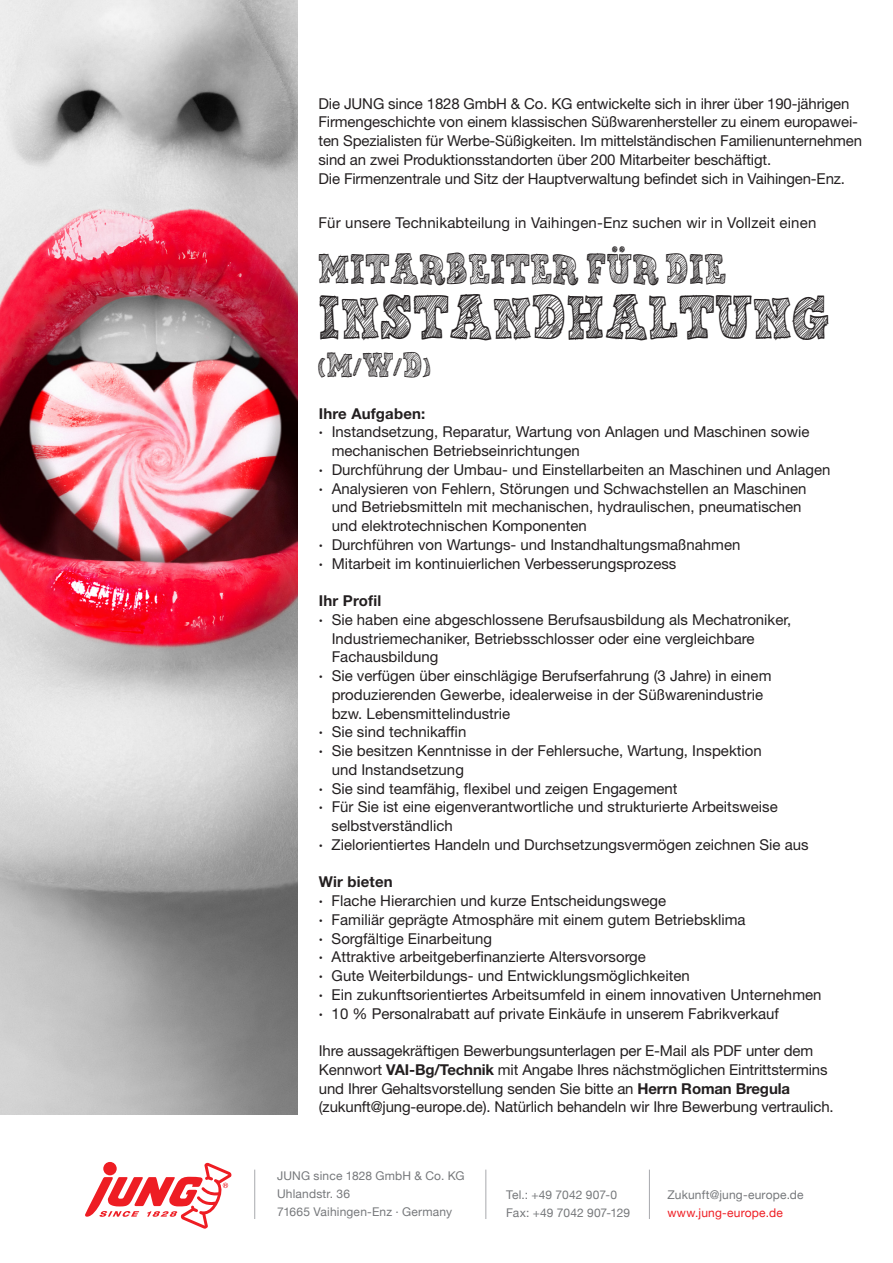
<style>
.page{position:relative;width:893px;height:1263px;background:#fff}
.page>*{position:absolute;margin:0;border:0;box-sizing:border-box;transform-origin:0 0}
.t1{font:48.75px "Sketch Nice";letter-spacing:.03em;color:#231f20;scale:.83 1}
.t2{font:36px "Sketch Nice";color:#231f20;scale:.83 1}
.t3{font:33.15px "Sketch Nice";letter-spacing:.03em;color:#231f20;scale:.83 1}
.t4{font:27.9px "Sketch Nice";color:#231f20;scale:.83 1}
.t5{font:15px/18.8px "Helvetica Neue LT";color:#231f20}
.t6{font:700 15px "Helvetica Neue LT";letter-spacing:.01em;color:#231f20}
.t7{font:12px/18px "Helvetica Neue";letter-spacing:.015em;color:#76787b}
.t8{font:12px "Helvetica Neue";letter-spacing:.015em;color:#ee1d23}
.s1{font-weight:700}
</style>
<div class="page">
<img style="left:0;top:0;width:298px;height:1115px">
<svg style="left:85px;top:1163px;width:146px;height:65px"></svg>
<hr style="left:254px;top:1169px;width:1px;height:50px;background:#a8a9ad">
<hr style="left:485px;top:1169px;width:1px;height:50px;background:#a8a9ad">
<hr style="left:649px;top:1169px;width:1px;height:50px;background:#a8a9ad">
<p class="t5" style="left:318px;top:94px;width:545px">Die JUNG since 1828 GmbH &amp; Co. KG entwickelte sich in ihrer über 190-jährigen Firmengeschichte von einem klassischen Süßwarenhersteller zu einem europawei&shy;ten Spezialisten für Werbe-Süßigkeiten. Im mittelständischen Familienunternehmen sind an zwei Produktionsstandorten über 200 Mitarbeiter beschäftigt.<br>Die Firmenzentrale und Sitz der Hauptverwaltung befindet sich in Vaihingen-Enz.</p>
<p class="t5" style="left:318px;top:213px;width:499px">Für unsere Technikabteilung in Vaihingen-Enz suchen wir in Vollzeit einen</p>
<h2 class="t2" style="left:611px;top:212px;width:18px">..</h2>
<h3 class="t3" style="left:318px;top:246px;width:492px">MITARBEITER FUR DIE</h3>
<h1 class="t1" style="left:318px;top:284px;width:616px">INSTANDHALTUNG</h1>
<h3 class="t4" style="left:318px;top:346px;width:137px">(M/W/D)</h3>
<p class="t6" style="left:319px;top:404px;width:108px">Ihre Aufgaben:</p>
<p class="t5" style="left:319px;top:422px;width:492px"><span class="s1">·</span> Instandsetzung, Reparatur, Wartung von Anlagen und Maschinen sowie</p>
<p class="t5" style="left:332px;top:441px;width:250px">mechanischen Betriebseinrichtungen</p>
<p class="t5" style="left:319px;top:460px;width:513px"><span class="s1">·</span> Durchführung der Umbau- und Einstellarbeiten an Maschinen und Anlagen</p>
<p class="t5" style="left:319px;top:479px;width:489px"><span class="s1">·</span> Analysieren von Fehlern, Störungen und Schwachstellen an Maschinen</p>
<p class="t5" style="left:332px;top:497px;width:471px">und Betriebsmitteln mit mechanischen, hydraulischen, pneumatischen</p>
<p class="t5" style="left:332px;top:516px;width:257px">und elektrotechnischen Komponenten</p>
<p class="t5" style="left:319px;top:535px;width:423px"><span class="s1">·</span> Durchführen von Wartungs- und Instandhaltungsmaßnahmen</p>
<p class="t5" style="left:319px;top:554px;width:359px"><span class="s1">·</span> Mitarbeit im kontinuierlichen Verbesserungsprozess</p>
<p class="t6" style="left:319px;top:591px;width:64px">Ihr Profil</p>
<p class="t5" style="left:319px;top:610px;width:474px"><span class="s1">·</span> Sie haben eine abgeschlossene Berufsausbildung als Mechatroniker,</p>
<p class="t5" style="left:332px;top:629px;width:424px">Industriemechaniker, Betriebsschlosser oder eine vergleichbare</p>
<p class="t5" style="left:332px;top:647px;width:108px">Fachausbildung</p>
<p class="t5" style="left:319px;top:666px;width:454px"><span class="s1">·</span> Sie verfügen über einschlägige Berufserfahrung (3 Jahre) in einem</p>
<p class="t5" style="left:332px;top:685px;width:433px">produzierenden Gewerbe, idealerweise in der Süßwarenindustrie</p>
<p class="t5" style="left:332px;top:704px;width:180px">bzw. Lebensmittelindustrie</p>
<p class="t5" style="left:319px;top:722px;width:149px"><span class="s1">·</span> Sie sind technikaffin</p>
<p class="t5" style="left:319px;top:741px;width:444px"><span class="s1">·</span> Sie besitzen Kenntnisse in der Fehlersuche, Wartung, Inspektion</p>
<p class="t5" style="left:332px;top:760px;width:134px">und Instandsetzung</p>
<p class="t5" style="left:319px;top:779px;width:360px"><span class="s1">·</span> Sie sind teamfähig, flexibel und zeigen Engagement</p>
<p class="t5" style="left:319px;top:797px;width:460px"><span class="s1">·</span> Für Sie ist eine eigenverantwortliche und strukturierte Arbeitsweise</p>
<p class="t5" style="left:332px;top:816px;width:123px">selbstverständlich</p>
<p class="t5" style="left:319px;top:835px;width:491px"><span class="s1">·</span> Zielorientiertes Handeln und Durchsetzungsvermögen zeichnen Sie aus</p>
<p class="t5" style="left:319px;top:872px;width:504px"><span class="s1">Wir bieten<br>·</span> Flache Hierarchien und kurze Entscheidungswege<br><span class="s1">·</span> Familiär geprägte Atmosphäre mit einem gutem Betriebsklima<br><span class="s1">·</span> Sorgfältige Einarbeitung<br><span class="s1">·</span> Attraktive arbeitgeberfinanzierte Altersvorsorge<br><span class="s1">·</span> Gute Weiterbildungs- und Entwicklungsmöglichkeiten<br><span class="s1">·</span> Ein zukunftsorientiertes Arbeitsumfeld in einem innovativen Unternehmen <span class="s1">·</span> 10 % Personalrabatt auf private Einkäufe in unserem Fabrikverkauf</p>
<p class="t5" style="left:319px;top:1041px;width:516px">Ihre aussagekräftigen Bewerbungsunterlagen per E-Mail als PDF unter dem Kennwort <span class="s1">VAI-Bg/Technik</span> mit Angabe Ihres nächstmöglichen Eintrittstermins und Ihrer Gehaltsvorstellung senden Sie bitte an <span class="s1">Herrn Roman Bregula </span>(zukunft@jung-europe.de). Natürlich behandeln wir Ihre Bewerbung vertraulich.</p>
<p class="t7" style="left:277px;top:1168px;width:189px">JUNG since 1828 GmbH &amp; Co. KG<br>Uhlandstr. 36<br>71665 Vaihingen-Enz · Germany</p>
<p class="t7" style="left:506px;top:1186px;width:126px">Tel.: +49 7042 907-0<br>Fax: +49 7042 907-129</p>
<p class="t7" style="left:667px;top:1186px;width:138px">Zukunft@jung-europe.de</p>
<p class="t8" style="left:667px;top:1204px;width:117px">www.jung-europe.de</p>
</div>
